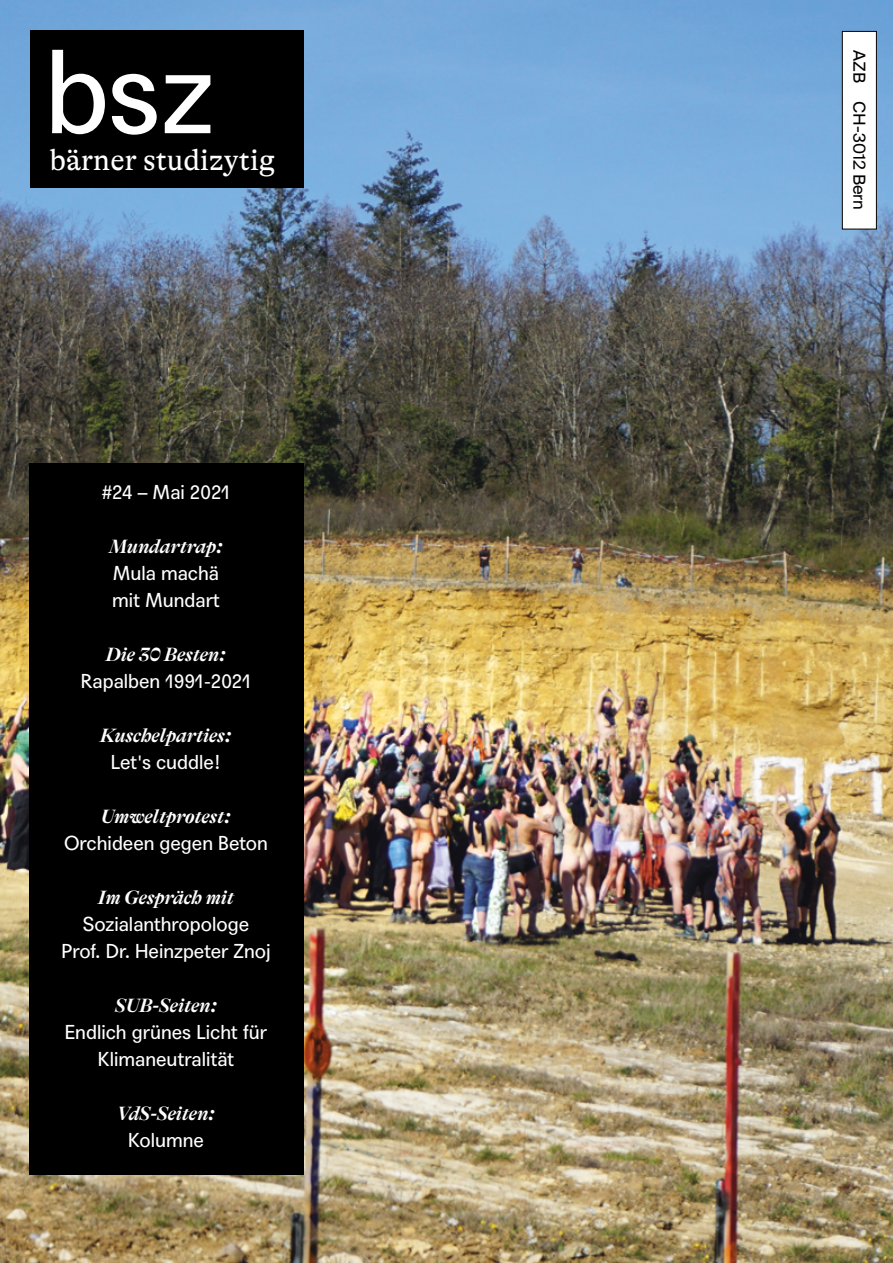
<style>
.page{position:relative;width:893px;height:1263px;background:#fff}
.page>*{position:absolute;margin:0;border:0;box-sizing:border-box;transform-origin:0 0}
.t1{font:115.5px "Agipo";color:#fff}
.t2{font:30px "GT Alpina";color:#fff}
.t3{font:19.5px/27px "Agipo";color:#fff;text-align:center}
.t4{font:italic 700 19.5px "GT Alpina Fine";color:#fff}
.t5{font:18px "Suisse BP Intl";color:#000}
</style>
<div class="page">
<img style="left:0;top:0;width:893px;height:1263px">
<div style="left:30px;top:30px;width:273px;height:158px;background:#000"></div>
<div style="left:842px;top:31px;width:34px;height:198px;background:#fff"></div>
<div style="left:842px;top:31px;width:35px;height:198px;border:1px solid #000"></div>
<div style="left:29px;top:463px;width:274px;height:711px;background:#000"></div>
<h1 class="t1" style="left:45px;top:3px;width:171px">bsz</h1>
<h2 class="t2" style="left:50px;top:143px;width:227px">bärner studizytig</h2>
<p class="t3" style="left:102px;top:477px;width:130px">#24 – Mai 2021</p>
<p class="t4" style="left:109px;top:536px;width:116px">Mundartrap:</p>
<p class="t3" style="left:112px;top:558px;width:109px;text-align:left">Mula machä mit Mundart</p>
<p class="t4" style="left:106px;top:644px;width:122px">Die 30 Besten:</p>
<p class="t3" style="left:81px;top:666px;width:172px">Rapalben 1991-2021</p>
<p class="t4" style="left:100px;top:725px;width:133px">Kuschelparties:</p>
<p class="t3" style="left:111px;top:747px;width:112px">Let's cuddle!</p>
<p class="t4" style="left:101px;top:806px;width:132px">Umweltprotest:</p>
<p class="t3" style="left:64px;top:828px;width:205px">Orchideen gegen Beton</p>
<p class="t4" style="left:98px;top:887px;width:137px">Im Gespräch mit</p>
<p class="t3" style="left:61px;top:909px;width:211px">Sozialanthropologe<br>Prof. Dr. Heinzpeter Znoj</p>
<p class="t4" style="left:115px;top:995px;width:104px">SUB-Seiten:</p>
<p class="t3" style="left:65px;top:1017px;width:204px">Endlich grünes Licht für<br>Klimaneutralität</p>
<p class="t4" style="left:117px;top:1103px;width:100px">VdS-Seiten:</p>
<p class="t3" style="left:128px;top:1125px;width:77px">Kolumne</p>
<p class="t5" style="left:870px;top:50px;width:34px;rotate:90deg">AZB</p>
<p class="t5" style="left:870px;top:101px;width:110px;rotate:90deg">CH-3012 Bern</p>
</div>
